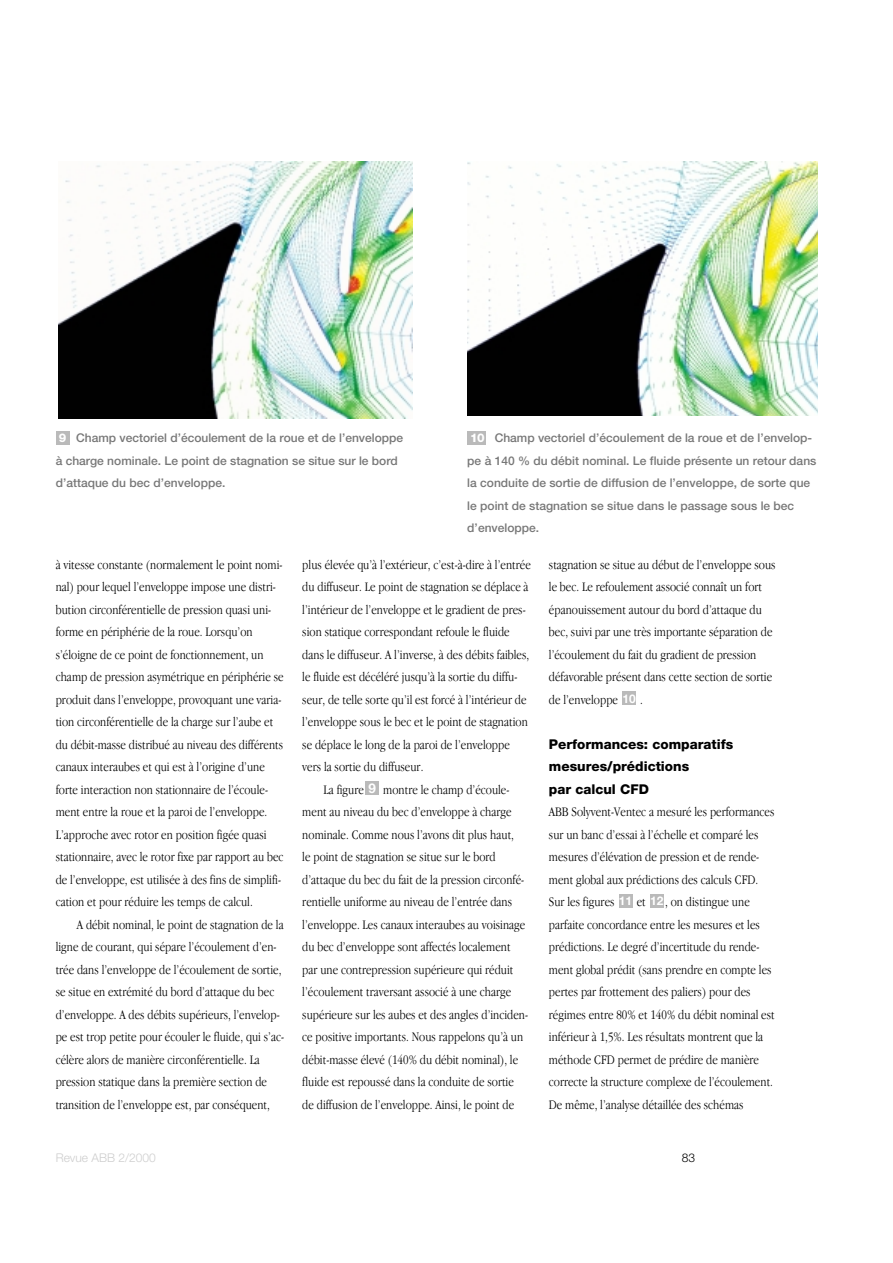
<style>
.page{position:relative;width:893px;height:1263px;background:#fff}
.page>*{position:absolute;margin:0;border:0;box-sizing:border-box;transform-origin:0 0}
.t1{font:300 13.5px/22.5px "Apple Garamond";letter-spacing:.005em;color:#000}
.t2{font:800 13.5px/22.5px "Helvetica Neue";color:#000}
.t3{font:500 12px/22.5px "Helvetica Neue";color:#777}
.t4{font:300 12px "Helvetica Neue";color:#cdcdcd}
.t5{font:700 12px "Helvetica Neue";color:#fff}
.t6{font:300 12px "Helvetica Neue";color:#000}
.s1{font-weight:800;color:#fff}
.s2{font-family:"Helvetica Neue";font-weight:700;color:#fff}
</style>
<div class="page">
<div style="left:650px;top:894px;width:13px;height:14px;background:#bababa"></div>
<div style="left:619px;top:894px;width:13px;height:14px;background:#bababa"></div>
<div style="left:622px;top:692px;width:14px;height:13px;background:#bababa"></div>
<div style="left:365px;top:782px;width:14px;height:13px;background:#bababa"></div>
<img style="left:59px;top:162px;width:353px;height:256px">
<img style="left:467px;top:162px;width:350px;height:254px">
<div style="left:56px;top:431px;width:13px;height:14px;background:#bababa"></div>
<div style="left:467px;top:431px;width:19px;height:14px;background:#bababa"></div>
<p class="t3" style="left:56px;top:428px;width:349px"><span class="s1">9</span> Champ vectoriel d’écoulement de la roue et de l’enveloppe à charge nominale. Le point de stagnation se situe sur le bord d’attaque du bec d’enveloppe.</p>
<p class="t3" style="left:467px;top:428px;width:350px"><span class="s1">10</span> Champ vectoriel d’écoulement de la roue et de l’envelop&shy;pe à 140 % du débit nominal. Le fluide présente un retour dans la conduite de sortie de diffusion de l’enveloppe, de sorte que le point de stagnation se situe dans le passage sous le bec d’enveloppe.</p>
<p class="t1" style="left:56px;top:554px;width:229px">à vitesse constante (normalement le point nomi&shy;nal) pour lequel l’enveloppe impose une distri&shy;bution circonférentielle de pression quasi uni&shy;forme en périphérie de la roue. Lorsqu’on s’éloigne de ce point de fonctionnement, un champ de pression asymétrique en périphérie se produit dans l’enveloppe, provoquant une varia&shy;tion circonférentielle de la charge sur l’aube et du débit-masse distribué au niveau des différents canaux interaubes et qui est à l’origine d’une forte interaction non stationnaire de l’écoule&shy;ment entre la roue et la paroi de l’enveloppe.<br>L’approche avec rotor en position figée quasi stationnaire, avec le rotor fixe par rapport au bec de l’enveloppe, est utilisée à des fins de simplifi&shy;cation et pour réduire les temps de calcul.</p>
<p class="t1" style="left:56px;top:914px;width:230px;text-indent:21px">A débit nominal, le point de stagnation de la ligne de courant, qui sépare l’écoulement d’en&shy;trée dans l’enveloppe de l’écoulement de sortie, se situe en extrémité du bord d’attaque du bec d’enveloppe. A des débits supérieurs, l’envelop&shy;pe est trop petite pour écouler le fluide, qui s’ac&shy;célère alors de manière circonférentielle. La pression statique dans la première section de transition de l’enveloppe est, par conséquent,</p>
<p class="t1" style="left:302px;top:554px;width:230px">plus élevée qu’à l’extérieur, c’est-à-dire à l’entrée</p>
<p class="t1" style="left:302px;top:577px;width:228px">du diffuseur. Le point de stagnation se déplace à</p>
<p class="t1" style="left:302px;top:599px;width:225px">l’intérieur de l’enveloppe et le gradient de pres-</p>
<p class="t1" style="left:302px;top:622px;width:209px">sion statique correspondant refoule le fluide</p>
<p class="t1" style="left:302px;top:644px;width:228px">dans le diffuseur. A l’inverse, à des débits faibles,</p>
<p class="t1" style="left:302px;top:667px;width:216px">le fluide est décéléré jusqu’à la sortie du diffu-</p>
<p class="t1" style="left:302px;top:689px;width:226px">seur, de telle sorte qu’il est forcé à l’intérieur de</p>
<p class="t1" style="left:302px;top:712px;width:227px">l’enveloppe sous le bec et le point de stagnation</p>
<p class="t1" style="left:302px;top:734px;width:209px">se déplace le long de la paroi de l’enveloppe</p>
<p class="t1" style="left:302px;top:757px;width:123px">vers la sortie du diffuseur.</p>
<p class="t1" style="left:323px;top:779px;width:54px">La figure <span class="s2">9</span></p>
<p class="t1" style="left:302px;top:779px;width:227px;text-indent:81px">montre le champ d’écoule&shy;ment au niveau du bec d’enveloppe à charge nominale. Comme nous l’avons dit plus haut,<br>le point de stagnation se situe sur le bord d’attaque du bec du fait de la pression circonfé&shy;rentielle uniforme au niveau de l’entrée dans l’enveloppe. Les canaux interaubes au voisinage du bec d’enveloppe sont affectés localement par une contrepression supérieure qui réduit l’écoulement traversant associé à une charge supérieure sur les aubes et des angles d’inciden&shy;ce positive importants. Nous rappelons qu’à un débit-masse élevé (140% du débit nominal), le fluide est repoussé dans la conduite de sortie de diffusion de l’enveloppe. Ainsi, le point de</p>
<p class="t1" style="left:549px;top:554px;width:228px">stagnation se situe au début de l’enveloppe sous le bec. Le refoulement associé connaît un fort épanouissement autour du bord d’attaque du bec, suivi par une très importante séparation de l’écoulement du fait du gradient de pression défavorable présent dans cette section de sortie de l’enveloppe</p>
<p class="t5" style="left:622px;top:694px;width:15px">10</p>
<p class="t1" style="left:640px;top:689px;width:4px">.</p>
<p class="t2" style="left:549px;top:734px;width:186px">Performances: comparatifs mesures/prédictions<br>par calcul CFD</p>
<p class="t1" style="left:549px;top:802px;width:227px">ABB Solyvent-Ventec a mesuré les performances sur un banc d’essai à l’échelle et comparé les mesures d’élévation de pression et de rende&shy;ment global aux prédictions des calculs CFD.<br>Sur les figures</p>
<p class="t1" style="left:549px;top:892px;width:227px;text-indent:116px">, on distingue une parfaite concordance entre les mesures et les prédictions. Le degré d’incertitude du rende&shy;ment global prédit (sans prendre en compte les pertes par frottement des paliers) pour des régimes entre 80% et 140% du débit nominal est inférieur à 1,5%. Les résultats montrent que la méthode CFD permet de prédire de manière correcte la structure complexe de l’écoulement.<br>De même, l’analyse détaillée des schémas</p>
<p class="t5" style="left:619px;top:897px;width:15px">11</p>
<p class="t5" style="left:650px;top:897px;width:15px">12</p>
<p class="t1" style="left:636px;top:892px;width:11px">et</p>
<p class="t4" style="left:56px;top:1154px;width:102px">Revue ABB 2/2000</p>
<p class="t6" style="left:681px;top:1154px;width:15px">83</p>
</div>
